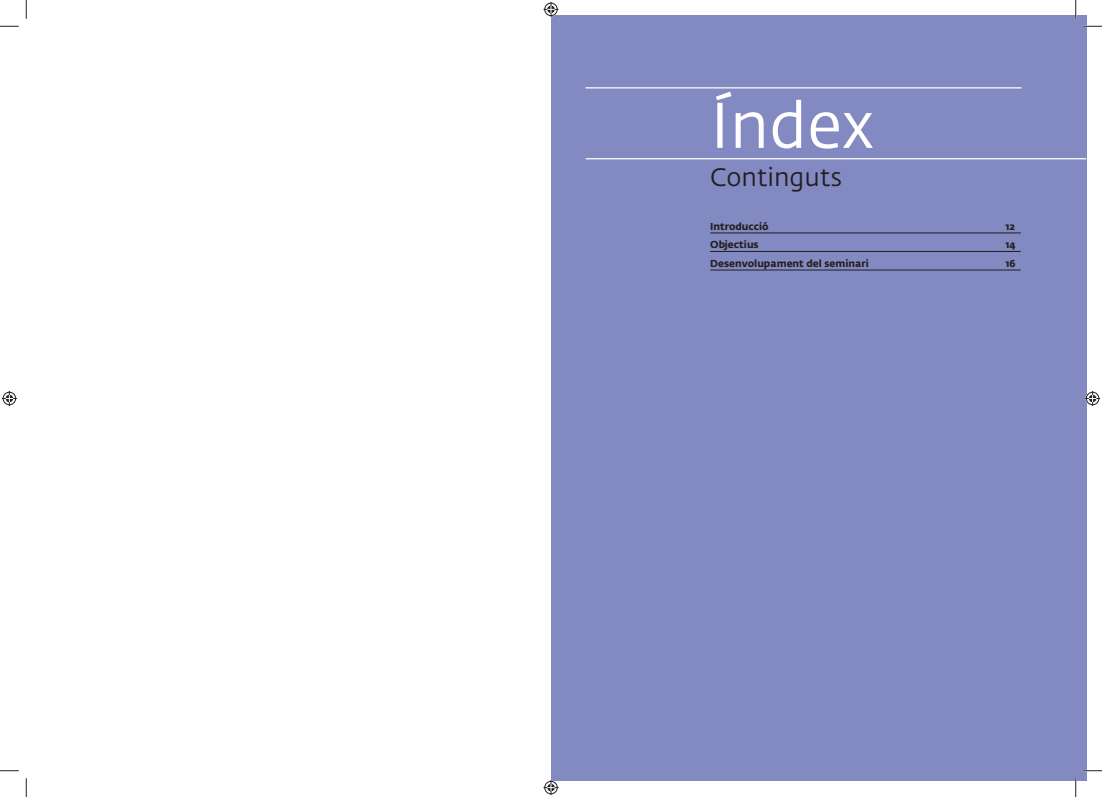
<style>
.page{position:relative;width:1102px;height:797px;background:#fff}
.page>*{position:absolute;margin:0;border:0;box-sizing:border-box;transform-origin:0 0}
.t1{font:63.75px "Fedra Sans Std";color:#fff}
.t2{font:25px "Fedra Sans Std";color:#231f20}
.t3{font:700 10px "Fedra Sans Std";color:#231f20}
</style>
<div class="page">
<div style="left:551px;top:16px;width:535px;height:765px;background:#8389c1"></div>
<hr style="left:585px;top:87px;width:436px;height:1px;background:#fff">
<hr style="left:585px;top:158px;width:501px;height:1px;background:#fff">
<hr style="left:710px;top:233px;width:310px;height:1px;background:#231f20">
<hr style="left:710px;top:251px;width:310px;height:1px;background:#231f20">
<hr style="left:710px;top:270px;width:310px;height:1px;background:#231f20">
<svg style="left:0;top:25px;width:19px;height:2px"></svg>
<svg style="left:1083px;top:25px;width:18px;height:2px"></svg>
<svg style="left:0;top:770px;width:19px;height:1px"></svg>
<svg style="left:1083px;top:770px;width:18px;height:1px"></svg>
<svg style="left:25px;top:0;width:2px;height:19px"></svg>
<svg style="left:25px;top:778px;width:2px;height:19px"></svg>
<svg style="left:1074px;top:0;width:2px;height:19px"></svg>
<svg style="left:1075px;top:778px;width:1px;height:19px"></svg>
<svg style="left:543px;top:2px;width:15px;height:15px"></svg>
<svg style="left:543px;top:780px;width:15px;height:15px"></svg>
<svg style="left:2px;top:391px;width:15px;height:15px"></svg>
<svg style="left:1085px;top:391px;width:14px;height:15px"></svg>
<h1 class="t1" style="left:710px;top:100px;width:165px">Índex</h1>
<h2 class="t2" style="left:710px;top:167px;width:133px">Continguts</h2>
<p class="t3" style="left:710px;top:222px;width:60px">Introducció</p>
<p class="t3" style="left:1005px;top:222px;width:11px">12</p>
<p class="t3" style="left:710px;top:240px;width:50px">Objectius</p>
<p class="t3" style="left:1005px;top:240px;width:12px">14</p>
<p class="t3" style="left:710px;top:259px;width:160px">Desenvolupament del seminari</p>
<p class="t3" style="left:1005px;top:259px;width:12px">16</p>
</div>
